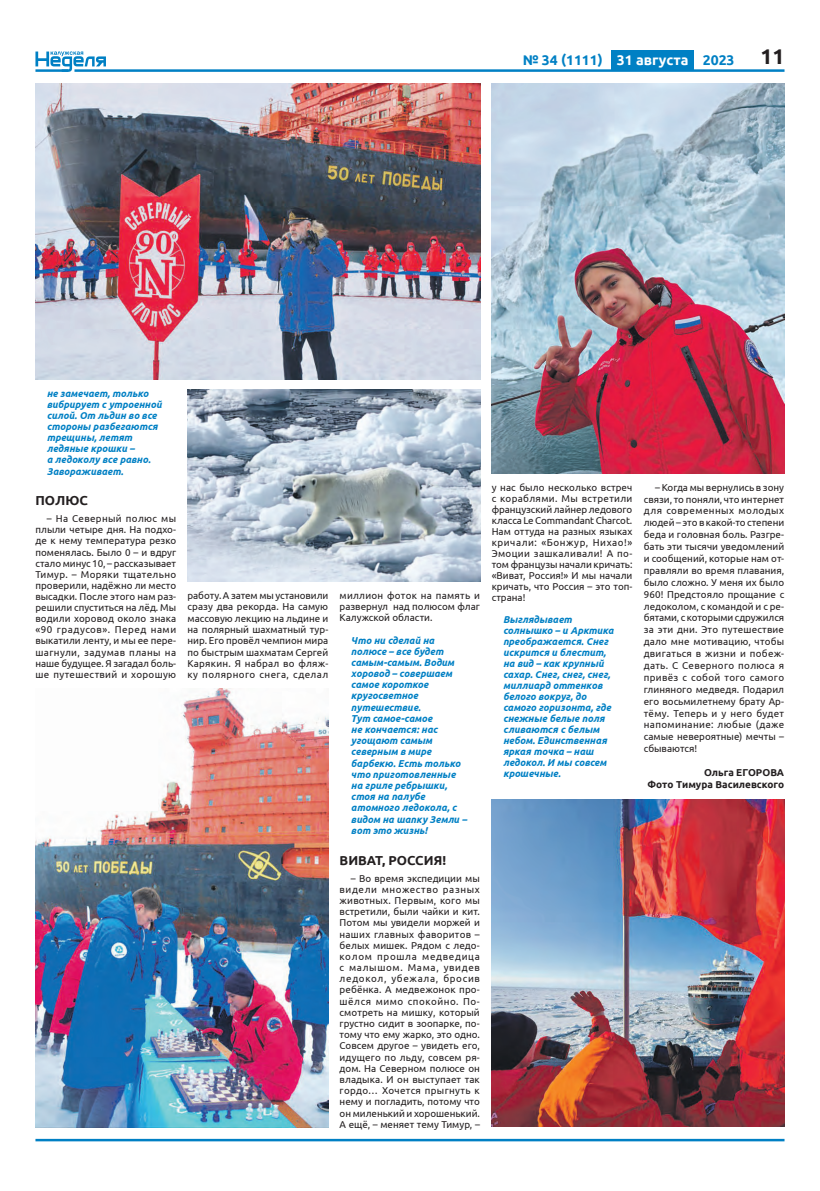
<style>
.page{position:relative;width:820px;height:1191px;background:#fff}
.page>*{position:absolute;margin:0;border:0;box-sizing:border-box;transform-origin:0 0}
.t1{font:700 21.2px "Ubuntu";color:#231f20}
.t2{font:700 14px "Ubuntu";color:#0080c4}
.t3{font:700 14px "Ubuntu";color:#fff}
._11_Подзаголовок_в_т{font:700 13px "Ubuntu";color:#231f20}
._10_Основной_текст{font:10px/11.2px "Ubuntu";color:#231f20;text-align:justify}
._15_Врезка_в_фигуру{font:italic 700 10px/11.2px "Ubuntu";color:#0080c4}
._16_Подпись_автора{font:700 10px "Ubuntu";color:#231f20}
</style>
<div class="page">
<hr style="left:35px;top:1138px;width:749px;height:3px;background:#0080c4">
<svg style="left:35px;top:51px;width:71px;height:21px"></svg>
<hr style="left:74px;top:69px;width:710px;height:3px;background:#0080c4">
<hr style="left:35px;top:69px;width:33px;height:3px;background:#0080c4">
<div style="left:611px;top:50px;width:82px;height:20px;background:#0080c4"></div>
<img style="left:491px;top:83px;width:293px;height:390px">
<img style="left:187px;top:390px;width:293px;height:191px">
<img style="left:35px;top:83px;width:445px;height:297px">
<img style="left:35px;top:688px;width:293px;height:439px">
<img style="left:491px;top:799px;width:293px;height:327px">
<p class="t2" style="left:522px;top:52px;width:82px">№ 34 (1111)</p>
<p class="t3" style="left:616px;top:51px;width:73px">31 августа</p>
<p class="t2" style="left:702px;top:52px;width:33px">2023</p>
<p class="t1" style="left:760px;top:44px;width:26px">11</p>
<p class="_15_Врезка_в_фигуру" style="left:47px;top:387px;width:116px">не замечает, только вибрирует с утроенной силой. От льдин во все стороны разбегаются трещины, летят ледяные крошки –<br>а ледоколу все равно.<br>Завораживает.</p>
<p class="_11_Подзаголовок_в_т" style="left:35px;top:493px;width:54px">ПОЛЮС</p>
<p class="_10_Основной_текст" style="left:35px;top:513px;width:142px;text-indent:11px">– На Северный полюс мы плыли четыре дня. На подхо&shy;де к нему температура резко поменялась. Было 0 – и вдруг стало минус 10, – рассказывает Тимур. – Моряки тщательно проверили, надёжно ли место высадки. После этого нам раз&shy;решили спуститься на лёд. Мы водили хоровод около знака «90 градусов». Перед нами выкатили ленту, и мы ее пере&shy;шагнули, задумав планы на наше будущее. Я загадал боль&shy;ше путешествий и хорошую</p>
<p class="_10_Основной_текст" style="left:187px;top:589px;width:142px">работу. А затем мы установили сразу два рекорда. На самую массовую лекцию на льдине и на полярный шахматный тур&shy;нир. Его провёл чемпион мира по быстрым шахматам Сергей Карякин. Я набрал во фляж&shy;ку полярного снега, сделал</p>
<p class="_10_Основной_текст" style="left:339px;top:589px;width:142px">миллион фоток на память и развернул над полюсом флаг Калужской области.</p>
<p class="_15_Врезка_в_фигуру" style="left:351px;top:634px;width:117px">Что ни сделай на полюсе – все будет самым-самым. Водим хоровод – совершаем самое короткое кругосветное путешествие.<br>Тут самое-самое<br>не кончается: нас угощают самым северным в мире барбекю. Есть только что приготовленные на гриле ребрышки, стоя на палубе атомного ледокола, с видом на шапку Земли – вот это жизнь!</p>
<p class="_11_Подзаголовок_в_т" style="left:339px;top:852px;width:108px">ВИВАТ, РОССИЯ!</p>
<p class="_10_Основной_текст" style="left:339px;top:872px;width:142px;text-indent:11px">– Во время экспедиции мы видели множество разных животных. Первым, кого мы встретили, были чайки и кит.<br>Потом мы увидели моржей и наших главных фаворитов – белых мишек. Рядом с ледо&shy;колом прошла медведица с малышом. Мама, увидев ледокол, убежала, бросив ребёнка. А медвежонок про&shy;шёлся мимо спокойно. По&shy;смотреть на мишку, который грустно сидит в зоопарке, по&shy;тому что ему жарко, это одно.<br>Совсем другое – увидеть его, идущего по льду, совсем ря&shy;дом. На Северном полюсе он владыка. И он выступает так гордо… Хочется прыгнуть к нему и погладить, потому что он миленький и хорошенький.<br>А ещё, – меняет тему Тимур, –</p>
<p class="_10_Основной_текст" style="left:491px;top:481px;width:142px">у нас было несколько встреч с кораблями. Мы встретили французский лайнер ледового класса Le Commandant Charcot.<br>Нам оттуда на разных языках кричали: «Бонжур, Нихао!» Эмоции зашкаливали! А по&shy;том французы начали кричать: «Виват, Россия!» И мы начали кричать, что Россия – это топ&shy;страна!</p>
<p class="_15_Врезка_в_фигуру" style="left:503px;top:613px;width:112px">Выглядывает солнышко – и Арктика преображается. Снег искрится и блестит, на вид – как крупный сахар. Снег, снег, снег, миллиард оттенков белого вокруг, до самого горизонта, где снежные белые поля сливаются с белым небом. Единственная яркая точка – наш ледокол. И мы совсем крошечные.</p>
<p class="_10_Основной_текст" style="left:643px;top:481px;width:142px;line-height:11.9px;text-indent:11px">– Когда мы вернулись в зону связи, то поняли, что интернет для современных молодых людей – это в какой-то степени беда и головная боль. Разгре&shy;бать эти тысячи уведомлений и сообщений, которые нам от&shy;правляли во время плавания, было сложно. У меня их было 960! Предстояло прощание с ледоколом, с командой и с ре&shy;бятами, с которыми сдружился за эти дни. Это путешествие дало мне мотивацию, чтобы двигаться в жизни и побеж&shy;дать. С Северного полюса я привёз с собой того самого глиняного медведя. Подарил его восьмилетнему брату Ар&shy;тёму. Теперь и у него будет напоминание: любые (даже самые невероятные) мечты – сбываются!</p>
<p class="_16_Подпись_автора" style="left:703px;top:766px;width:82px">Ольга ЕГОРОВА</p>
<p class="_16_Подпись_автора" style="left:647px;top:778px;width:138px">Фото Тимура Василевского</p>
</div>
